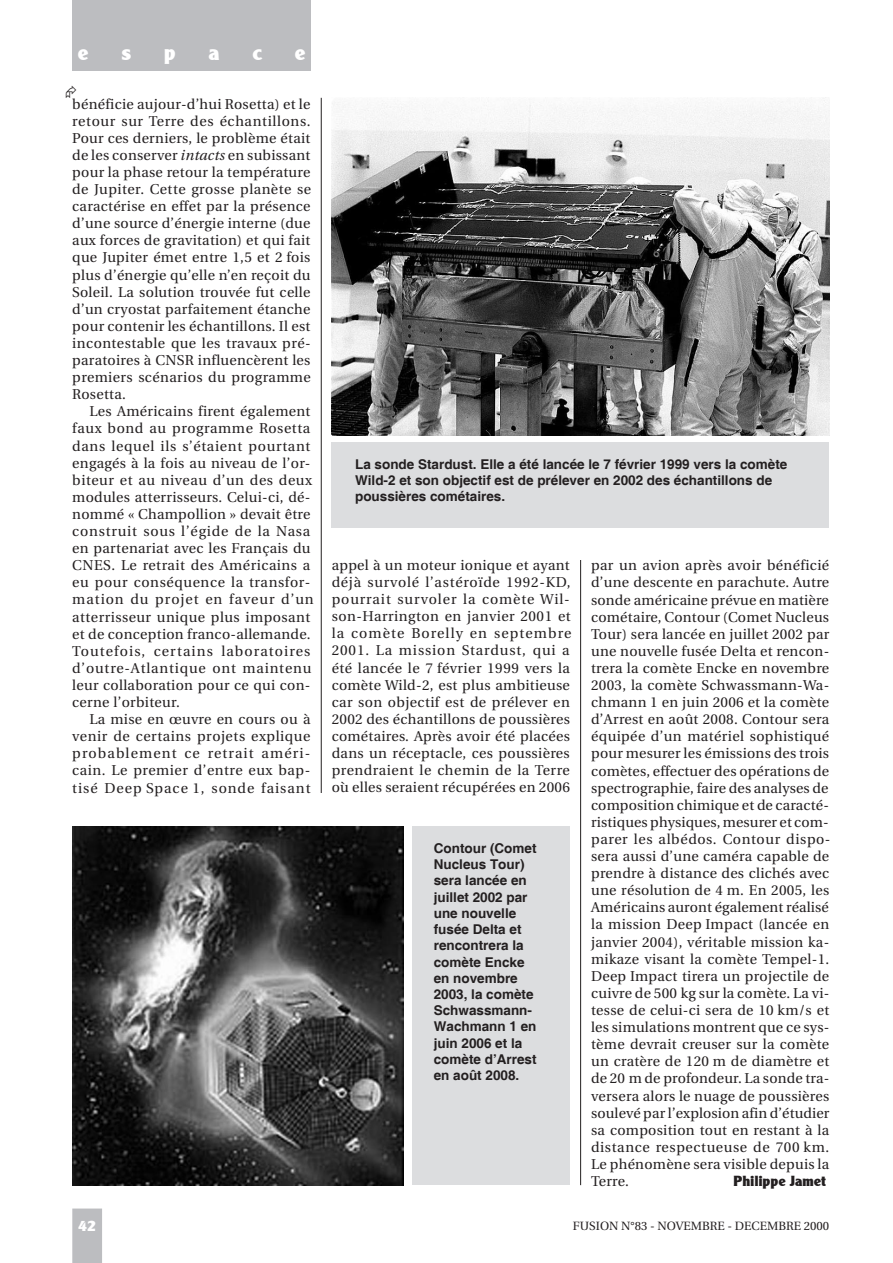
<style>
.page{position:relative;width:893px;height:1263px;background:#fff}
.page>*{position:absolute;margin:0;border:0;box-sizing:border-box;transform-origin:0 0}
.t1{font:21px "Clear Black DB Normal";color:#fff}
.t2{font:15px "Clear Black DB Normal";color:#fff}
.t3{font:14.25px/17.1px "Utopia";letter-spacing:.02em;color:#231f20;text-align:justify}
.t4{font:14.25px "Clear Black DB Normal";letter-spacing:.02em;color:#231f20}
.t5{font:700 13.5px/16.2px "Helvetica";color:#231f20}
.t6{font:12px "Utopia";color:#231f20}
.s1{font-style:italic}
</style>
<div class="page">
<div style="left:72px;top:0;width:238px;height:71px;background:#bcbdc0"></div>
<hr style="left:321px;top:98px;width:1px;height:1087px;background:#231f20">
<hr style="left:580px;top:98px;width:1px;height:1087px;background:#231f20">
<div style="left:72px;top:1208px;width:30px;height:55px;background:#bcbdc0"></div>
<div style="left:310px;top:793px;width:34px;height:406px;background:#fff"></div>
<div style="left:557px;top:49px;width:43px;height:510px;background:#fff"></div>
<img style="left:332px;top:98px;width:497px;height:338px">
<div style="left:332px;top:442px;width:497px;height:85px;background:#dcdddf"></div>
<img style="left:72px;top:826px;width:332px;height:359px">
<div style="left:412px;top:826px;width:158px;height:359px;background:#dcdddf"></div>
<h1 class="t1" style="left:78px;top:40px;width:12px">e</h1>
<h1 class="t1" style="left:122px;top:40px;width:11px">s</h1>
<h1 class="t1" style="left:165px;top:40px;width:13px">p</h1>
<h1 class="t1" style="left:209px;top:40px;width:12px">a</h1>
<h1 class="t1" style="left:253px;top:40px;width:11px">c</h1>
<h1 class="t1" style="left:295px;top:40px;width:12px">e</h1>
<p class="t3" style="left:72px;top:95px;width:240px">bénéficie aujour-d’hui Rosetta) et le retour sur Terre des échantillons.<br>Pour ces derniers, le problème était de les conserver <span class="s1">intacts</span> en subissant pour la phase retour la température de Jupiter. Cette grosse planète se caractérise en effet par la présence d’une source d’énergie interne (due aux forces de gravitation) et qui fait que Jupiter émet entre 1,5 et 2 fois plus d’énergie qu’elle n’en reçoit du Soleil. La solution trouvée fut celle d’un cryostat parfaitement étanche pour contenir les échantillons. Il est incontestable que les travaux pré&shy;paratoires à CNSR influencèrent les premiers scénarios du programme Rosetta.</p>
<p class="t3" style="left:72px;top:403px;width:243px;text-align:left;text-indent:17px">Les Américains firent également faux bond au programme Rosetta dans lequel ils s’étaient pourtant engagés à la fois au niveau de l’or&shy;biteur et au niveau d’un des deux modules atterrisseurs. Celui-ci, dé&shy;nommé « Champollion » devait être construit sous l’égide de la Nasa en partenariat avec les Français du CNES. Le retrait des Américains a eu pour conséquence la transfor&shy;mation du projet en faveur d’un atterrisseur unique plus imposant et de conception franco-allemande.<br>Toutefois, certains laboratoires d’outre-Atlantique ont maintenu leur collaboration pour ce qui con&shy;cerne l’orbiteur.</p>
<p class="t3" style="left:72px;top:711px;width:240px;text-indent:17px">La mise en œuvre en cours ou à venir de certains projets explique probablement ce retrait améri&shy;cain. Le premier d’entre eux bap&shy;tisé Deep Space 1, sonde faisant</p>
<p class="t5" style="left:355px;top:456px;width:434px">La sonde Stardust. Elle a été lancée le 7 février 1999 vers la comète<br>Wild-2 et son objectif est de prélever en 2002 des échantillons de poussières cométaires.</p>
<p class="t3" style="left:332px;top:557px;width:241px">appel à un moteur ionique et ayant déjà survolé l’astéroïde 1992-KD, pourrait survoler la comète Wil&shy;son-Harrington en janvier 2001 et la comète Borelly en septembre 2001. La mission Stardust, qui a été lancée le 7 février 1999 vers la comète Wild-2, est plus ambitieuse car son objectif est de prélever en 2002 des échantillons de poussières cométaires. Après avoir été placées dans un réceptacle, ces poussières prendraient le chemin de la Terre où elles seraient récupérées en 2006</p>
<p class="t5" style="left:434px;top:841px;width:104px">Contour (Comet<br>Nucleus Tour) sera lancée en juillet 2002 par une nouvelle fusée Delta et rencontrera la comète Encke en novembre<br>2003, la comète<br>Schwassmann-<br>Wachmann 1 en juin 2006 et la comète d’Arrest en août 2008.</p>
<p class="t3" style="left:591px;top:557px;width:241px;text-align:left">par un avion après avoir bénéficié d’une descente en parachute. Autre sonde américaine prévue en matière cométaire, Contour (Comet Nucleus Tour) sera lancée en juillet 2002 par une nouvelle fusée Delta et rencon&shy;trera la comète Encke en novembre 2003, la comète Schwassmann-Wa&shy;chmann 1 en juin 2006 et la comète d’Arrest en août 2008. Contour sera équipée d’un matériel sophistiqué pour mesurer les émissions des trois comètes, effectuer des opérations de spectrographie, faire des analyses de composition chimique et de caracté&shy;ristiques physiques, mesurer et com&shy;parer les albédos. Contour dispo&shy;sera aussi d’une caméra capable de prendre à distance des clichés avec une résolution de 4 m. En 2005, les Américains auront également réalisé la mission Deep Impact (lancée en janvier 2004), véritable mission ka&shy;mikaze visant la comète Tempel-1.<br>Deep Impact tirera un projectile de cuivre de 500 kg sur la comète. La vi&shy;tesse de celui-ci sera de 10 km/s et les simulations montrent que ce sys&shy;tème devrait creuser sur la comète un cratère de 120 m de diamètre et de 20 m de profondeur. La sonde tra&shy;versera alors le nuage de poussières soulevé par l’explosion afin d’étudier sa composition tout en restant à la distance respectueuse de 700 km.<br>Le phénomène sera visible depuis la Terre.</p>
<p class="t4" style="left:734px;top:1173px;width:94px">Philippe Jamet</p>
<p class="t2" style="left:78px;top:1217px;width:19px">42</p>
<p class="t6" style="left:573px;top:1219px;width:258px">FUSION N°83 - NOVEMBRE - DECEMBRE 2000</p>
</div>
